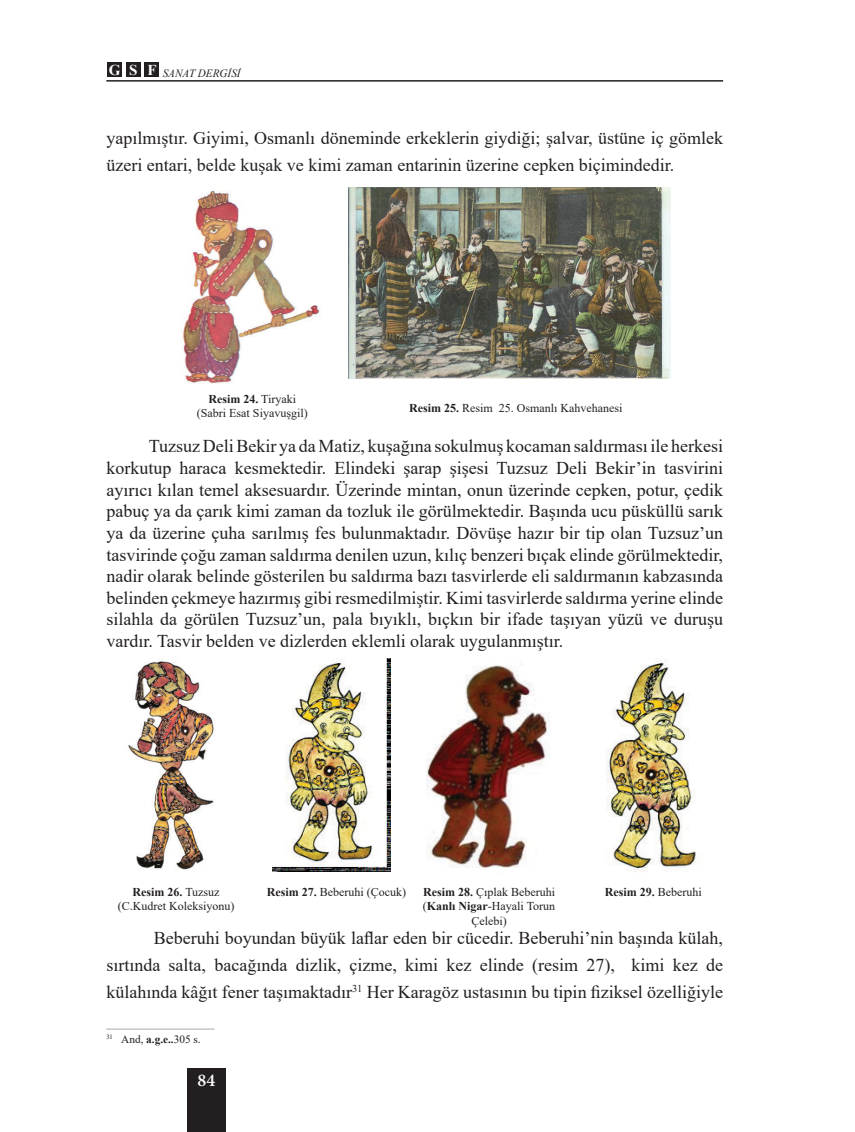
<style>
.page{position:relative;width:855px;height:1132px;background:#fff}
.page>*{position:absolute;margin:0;border:0;box-sizing:border-box;transform-origin:0 0}
.t1{font:18px/21.6px "Times New Roman";color:#231f20;text-align:justify}
.t2{font:600 18px "Minion Pro";color:#fff}
.t3{font:12px/14.4px "Times New Roman";color:#231f20;text-align:center}
.t4{font:700 12px "Times New Roman";color:#231f20}
.DİPNOT{font:11.25px "Times New Roman";color:#231f20}
.t5{font:italic 11.25px "Times New Roman";color:#231f20}
.s1{font-weight:700}
.s2{font-weight:400}
</style>
<div class="page">
<hr style="left:106px;top:80px;width:617px;height:2px;background:#231f20">
<div style="left:187px;top:1067px;width:38px;height:64px;background:#231f20"></div>
<div style="left:107px;top:62px;width:15px;height:15px;background:#231f20"></div>
<div style="left:126px;top:62px;width:15px;height:15px;background:#231f20"></div>
<div style="left:144px;top:62px;width:15px;height:15px;background:#231f20"></div>
<hr style="left:106px;top:1028px;width:108px;height:1px;background:#a7a9ac">
<img style="left:183px;top:190px;width:137px;height:194px">
<img style="left:349px;top:187px;width:321px;height:191px">
<img style="left:128px;top:661px;width:86px;height:209px">
<img style="left:272px;top:658px;width:118px;height:213px">
<img style="left:426px;top:665px;width:124px;height:203px">
<img style="left:606px;top:662px;width:93px;height:210px">
<p class="t5" style="left:109px;top:65px;width:133px"><sup>G</sup> <sup>S</sup> <sup>F</sup> SANAT DERGİSİ</p>
<p class="t1" style="left:106px;top:124px;width:618px;line-height:27px">yapılmıştır. Giyimi, Osmanlı döneminde erkeklerin giydiği; şalvar, üstüne iç gömlek üzeri entari, belde kuşak ve kimi zaman entarinin üzerine cepken biçimindedir.</p>
<p class="t3" style="left:197px;top:391px;width:112px"><span class="s1">Resim 24.</span> Tiryaki (Sabri Esat Siyavuşgil)</p>
<p class="t3" style="left:409px;top:400px;width:215px"><span class="s1">Resim 25.</span> Resim 25. Osmanlı Kahvehanesi</p>
<p class="t1" style="left:106px;top:435px;width:618px;text-indent:43px">Tuzsuz Deli Bekir ya da Matiz, kuşağına sokulmuş kocaman saldırması ile herkesi korkutup haraca kesmektedir. Elindeki şarap şişesi Tuzsuz Deli Bekir’in tasvirini ayırıcı kılan temel aksesuardır. Üzerinde mintan, onun üzerinde cepken, potur, çedik pabuç ya da çarık kimi zaman da tozluk ile görülmektedir. Başında ucu püsküllü sarık ya da üzerine çuha sarılmış fes bulunmaktadır. Dövüşe hazır bir tip olan Tuzsuz’un tasvirinde çoğu zaman saldırma denilen uzun, kılıç benzeri bıçak elinde görülmektedir, nadir olarak belinde gösterilen bu saldırma bazı tasvirlerde eli saldırmanın kabzasında belinden çekmeye hazırmış gibi resmedilmiştir. Kimi tasvirlerde saldırma yerine elinde silahla da görülen Tuzsuz’un, pala bıyıklı, bıçkın bir ifade taşıyan yüzü ve duruşu vardır. Tasvir belden ve dizlerden eklemli olarak uygulanmıştır.</p>
<p class="t4" style="left:133px;top:883px;width:89px">Resim 26. <span class="s2">Tuzsuz</span></p>
<p class="t3" style="left:118px;top:898px;width:118px">(C.Kudret Koleksiyonu)</p>
<p class="t3" style="left:267px;top:884px;width:141px"><span class="s1">Resim 27.</span> Beberuhi (Çocuk)</p>
<p class="t3" style="left:423px;top:884px;width:133px"><span class="s1">Resim 28.</span> Çıplak Beberuhi</p>
<p class="t3" style="left:423px;top:898px;width:134px">(<span class="s1">Kanlı Nigar</span>-Hayali Torun<br>Çelebi)</p>
<p class="t4" style="left:605px;top:883px;width:98px">Resim 29. <span class="s2">Beberuhi</span></p>
<p class="t1" style="left:106px;top:923px;width:618px;line-height:27px;text-indent:48px">Beberuhi boyundan büyük laflar eden bir cücedir. Beberuhi’nin başında külah, sırtında salta, bacağında dizlik, çizme, kimi kez elinde (resim 27), kimi kez de külahında kâğıt fener taşımaktadır<sup>31</sup> Her Karagöz ustasının bu tipin fiziksel özelliğiyle</p>
<p class="DİPNOT" style="left:106px;top:1030px;width:96px"><sup>31</sup> And, <span class="s1">a.g.e..</span>305 s.</p>
<p class="t2" style="left:197px;top:1067px;width:19px">84</p>
</div>
